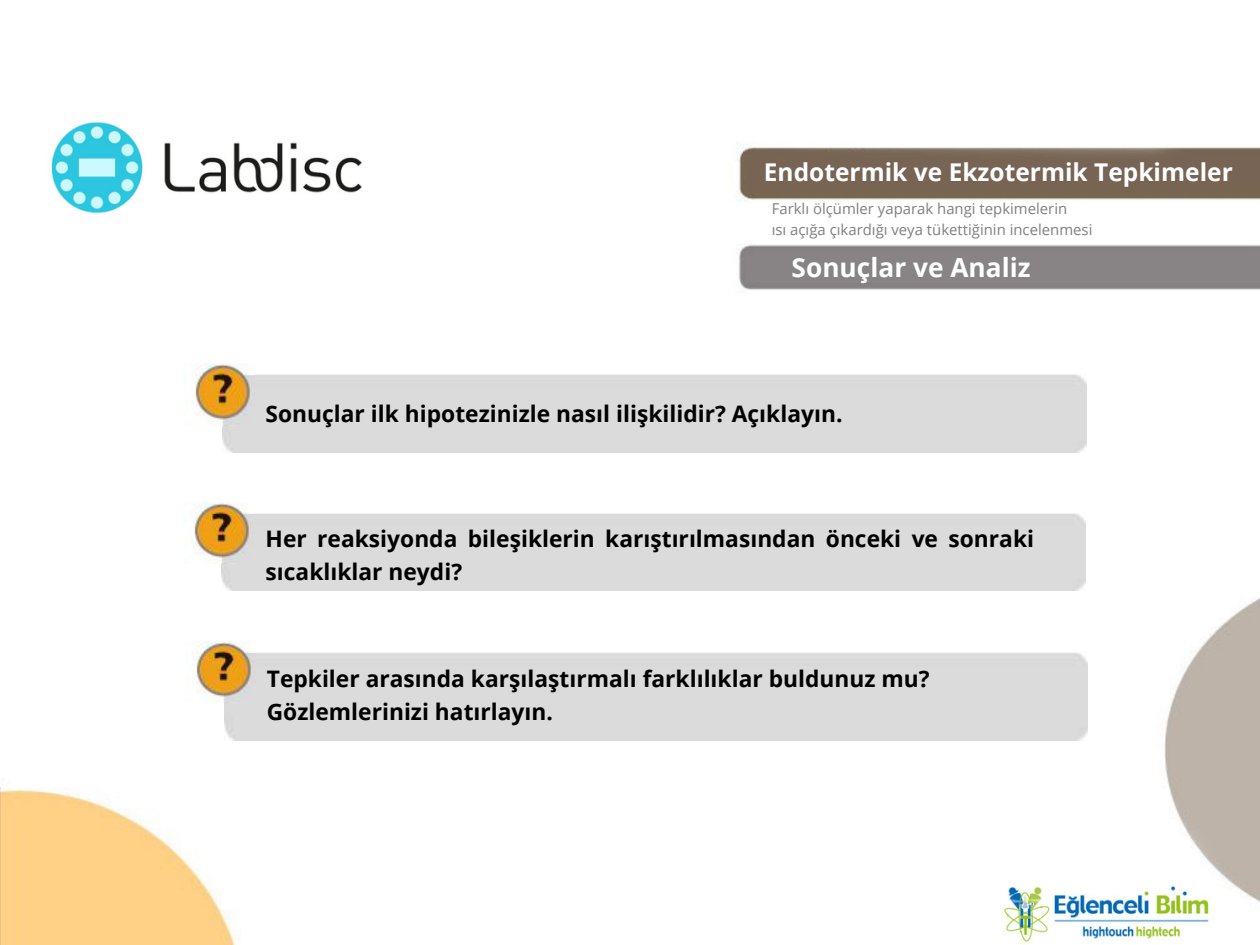
<style>
.page{position:relative;width:1260px;height:945px;background:#fff}
.page>*{position:absolute;margin:0;border:0;box-sizing:border-box;transform-origin:0 0}
.t1{font:700 26.25px "Open Sans";color:#fff}
.t2{font:700 24.5px "Open Sans";color:#fff}
.t3{font:700 22.75px/32.9px "Open Sans";color:#000}
.t4{font:14.88px "Open Sans";color:#7f7f7f}
</style>
<div class="page">
<img style="left:0;top:122px;width:1260px;height:823px">
<div style="left:223px;top:373px;width:864px;height:79px;background:#dbdbdb"></div>
<img style="left:185px;top:363px;width:69px;height:62px">
<div style="left:224px;top:651px;width:864px;height:89px;background:#dbdbdb"></div>
<img style="left:186px;top:641px;width:69px;height:62px">
<div style="left:222px;top:512px;width:863px;height:79px;background:#dbdbdb"></div>
<img style="left:183px;top:502px;width:70px;height:62px">
<p class="t2" style="left:764px;top:155px;width:470px">Endotermik ve Ekzotermik Tepkimeler</p>
<p class="t4" style="left:772px;top:199px;width:297px">Farklı ölçümler yaparak hangi tepkimelerin</p>
<h2 class="t4" style="left:772px;top:220px;width:322px">ısı açığa çıkardığı veya tükettiğinin incelenmesi</h2>
<h2 class="t1" style="left:792px;top:249px;width:241px">Sonuçlar ve Analiz</h2>
<p class="t3" style="left:266px;top:396px;width:578px">Sonuçlar ilk hipotezinizle nasıl ilişkilidir? Açıklayın.</p>
<h2 class="t3" style="left:266px;top:522px;width:770px">Her reaksiyonda bileşiklerin karıştırılmasından önceki ve sonraki sıcaklıklar neydi?</h2>
<p class="t3" style="left:267px;top:662px;width:664px">Tepkiler arasında karşılaştırmalı farklılıklar buldunuz mu?<br>Gözlemlerinizi hatırlayın.</p>
</div>
